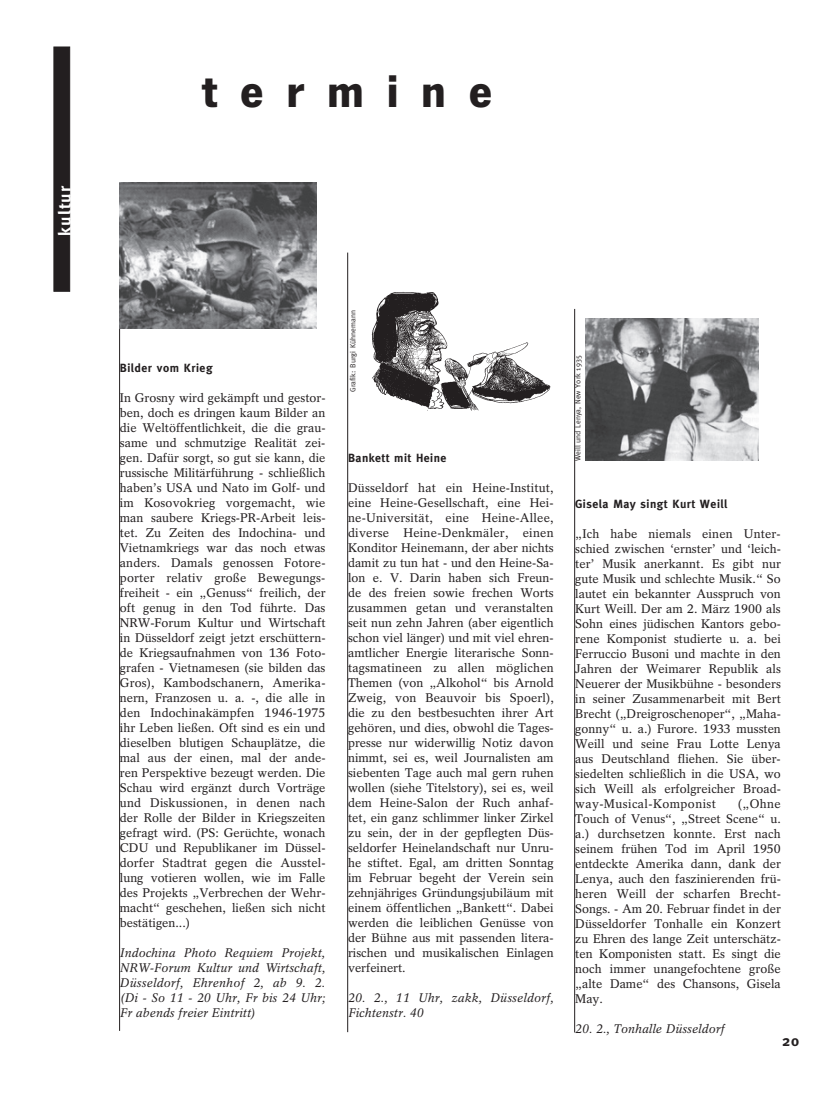
<style>
.page{position:relative;width:833px;height:1099px;background:#fff}
.page>*{position:absolute;margin:0;border:0;box-sizing:border-box;transform-origin:0 0}
.t1{font:700 47.5px "News Got T";letter-spacing:.475em;color:#231f20}
.t2{font:700 17.5px "Meta";color:#fff}
.t3{font:700 15px "Meta";color:#231f20}
.t4{font:12.5px/15px "Rotation";color:#231f20;text-align:justify}
.t5{font:italic 12.5px/15px "Rotation";color:#231f20;text-align:justify}
.t6{font:700 11.88px "Meta";letter-spacing:.04em;color:#231f20}
.t7{font:7.5px "Meta";letter-spacing:.01em;color:#231f20}
</style>
<div class="page">
<div style="left:54px;top:47px;width:16px;height:244px;background:#231f20;border:1px solid #231f20"></div>
<img style="left:586px;top:318px;width:173px;height:142px">
<img style="left:371px;top:292px;width:180px;height:119px">
<hr style="left:347px;top:252px;width:1px;height:780px;background:#231f20">
<hr style="left:119px;top:183px;width:1px;height:847px;background:#231f20">
<hr style="left:574px;top:309px;width:1px;height:723px;background:#231f20">
<img style="left:120px;top:182px;width:196px;height:147px">
<h2 class="t2" style="left:55px;top:236px;width:52px;rotate:-90deg">kultur</h2>
<h1 class="t1" style="left:202px;top:63px;width:291px">termine</h1>
<p class="t6" style="left:120px;top:361px;width:94px">Bilder vom Krieg</p>
<p class="t4" style="left:120px;top:390px;width:207px">In Grosny wird gekämpft und gestor&shy;ben, doch es dringen kaum Bilder an die Weltöffentlichkeit, die die grau&shy;same und schmutzige Realität zei&shy;gen. Dafür sorgt, so gut sie kann, die russische Militärführung - schließlich haben’s USA und Nato im Golf- und im Kosovokrieg vorgemacht, wie man saubere Kriegs-PR-Arbeit leis&shy;tet. Zu Zeiten des Indochina- und Vietnamkriegs war das noch etwas anders. Damals genossen Fotore&shy;porter relativ große Bewegungs&shy;freiheit - ein „Genuss“ freilich, der oft genug in den Tod führte. Das NRW-Forum Kultur und Wirtschaft in Düsseldorf zeigt jetzt erschüttern&shy;de Kriegsaufnahmen von 136 Foto&shy;grafen - Vietnamesen (sie bilden das Gros), Kambodschanern, Amerika&shy;nern, Franzosen u. a. -, die alle in den Indochinakämpfen 1946-1975 ihr Leben ließen. Oft sind es ein und dieselben blutigen Schauplätze, die mal aus der einen, mal der ande&shy;ren Perspektive bezeugt werden. Die Schau wird ergänzt durch Vorträge und Diskussionen, in denen nach der Rolle der Bilder in Kriegszeiten gefragt wird. (PS: Gerüchte, wonach CDU und Republikaner im Düssel&shy;dorfer Stadtrat gegen die Ausstel&shy;lung votieren wollen, wie im Falle des Projekts „Verbrechen der Wehr&shy;macht“ geschehen, ließen sich nicht bestätigen...)</p>
<p class="t5" style="left:120px;top:945px;width:207px">Indochina Photo Requiem Projekt, NRW-Forum Kultur und Wirtschaft, Düsseldorf, Ehrenhof 2, ab 9. 2. (Di - So 11 - 20 Uhr, Fr bis 24 Uhr; Fr abends freier Eintritt)</p>
<p class="t7" style="left:348px;top:392px;width:83px;rotate:-90deg">Grafik: Burgi Kühnemann</p>
<p class="t6" style="left:348px;top:451px;width:100px">Bankett mit Heine</p>
<p class="t4" style="left:348px;top:480px;width:207px">Düsseldorf hat ein Heine-Institut, eine Heine-Gesellschaft, eine Hei&shy;ne-Universität, eine Heine-Allee, diverse Heine-Denkmäler, einen Konditor Heinemann, der aber nichts damit zu tun hat - und den Heine-Sa&shy;lon e. V. Darin haben sich Freun&shy;de des freien sowie frechen Worts zusammen getan und veranstalten seit nun zehn Jahren (aber eigentlich schon viel länger) und mit viel ehren&shy;amtlicher Energie literarische Sonn&shy;tagsmatineen zu allen möglichen Themen (von „Alkohol“ bis Arnold Zweig, von Beauvoir bis Spoerl), die zu den bestbesuchten ihrer Art gehören, und dies, obwohl die Tages&shy;presse nur widerwillig Notiz davon nimmt, sei es, weil Journalisten am siebenten Tage auch mal gern ruhen wollen (siehe Titelstory), sei es, weil dem Heine-Salon der Ruch anhaf&shy;tet, ein ganz schlimmer linker Zirkel zu sein, der in der gepflegten Düs&shy;seldorfer Heinelandschaft nur Unru&shy;he stiftet. Egal, am dritten Sonntag im Februar begeht der Verein sein zehnjähriges Gründungsjubiläum mit einem öffentlichen „Bankett“. Dabei werden die leiblichen Genüsse von der Bühne aus mit passenden litera&shy;rischen und musikalischen Einlagen verfeinert.</p>
<p class="t5" style="left:348px;top:990px;width:207px">20. 2., 11 Uhr, zakk, Düsseldorf,<br>Fichtenstr. 40</p>
<p class="t7" style="left:573px;top:461px;width:107px;rotate:-90deg">Weill und Lenya, New York 1935</p>
<p class="t6" style="left:575px;top:496px;width:153px">Gisela May singt Kurt Weill</p>
<p class="t4" style="left:575px;top:526px;width:207px">„Ich habe niemals einen Unter&shy;schied zwischen ‘ernster’ und ‘leich&shy;ter’ Musik anerkannt. Es gibt nur gute Musik und schlechte Musik.“ So lautet ein bekannter Ausspruch von Kurt Weill. Der am 2. März 1900 als Sohn eines jüdischen Kantors gebo&shy;rene Komponist studierte u. a. bei Ferruccio Busoni und machte in den Jahren der Weimarer Republik als Neuerer der Musikbühne - besonders in seiner Zusammenarbeit mit Bert Brecht („Dreigroschenoper“, „Maha&shy;gonny“ u. a.) Furore. 1933 mussten Weill und seine Frau Lotte Lenya aus Deutschland fliehen. Sie über&shy;siedelten schließlich in die USA, wo sich Weill als erfolgreicher Broad&shy;way-Musical-Komponist</p>
<p class="t4" style="left:575px;top:796px;width:207px;text-indent:162px">(„Ohne Touch of Venus“, „Street Scene“ u. a.) durchsetzen konnte. Erst nach seinem frühen Tod im April 1950 entdeckte Amerika dann, dank der Lenya, auch den faszinierenden frü&shy;heren Weill der scharfen Brecht-Songs. - Am 20. Februar findet in der Düsseldorfer Tonhalle ein Konzert zu Ehren des lange Zeit unterschätz&shy;ten Komponisten statt. Es singt die noch immer unangefochtene große „alte Dame“ des Chansons, Gisela May.</p>
<p class="t5" style="left:575px;top:1021px;width:151px">20. 2., Tonhalle Düsseldorf</p>
<p class="t3" style="left:782px;top:1031px;width:19px">20</p>
</div>
